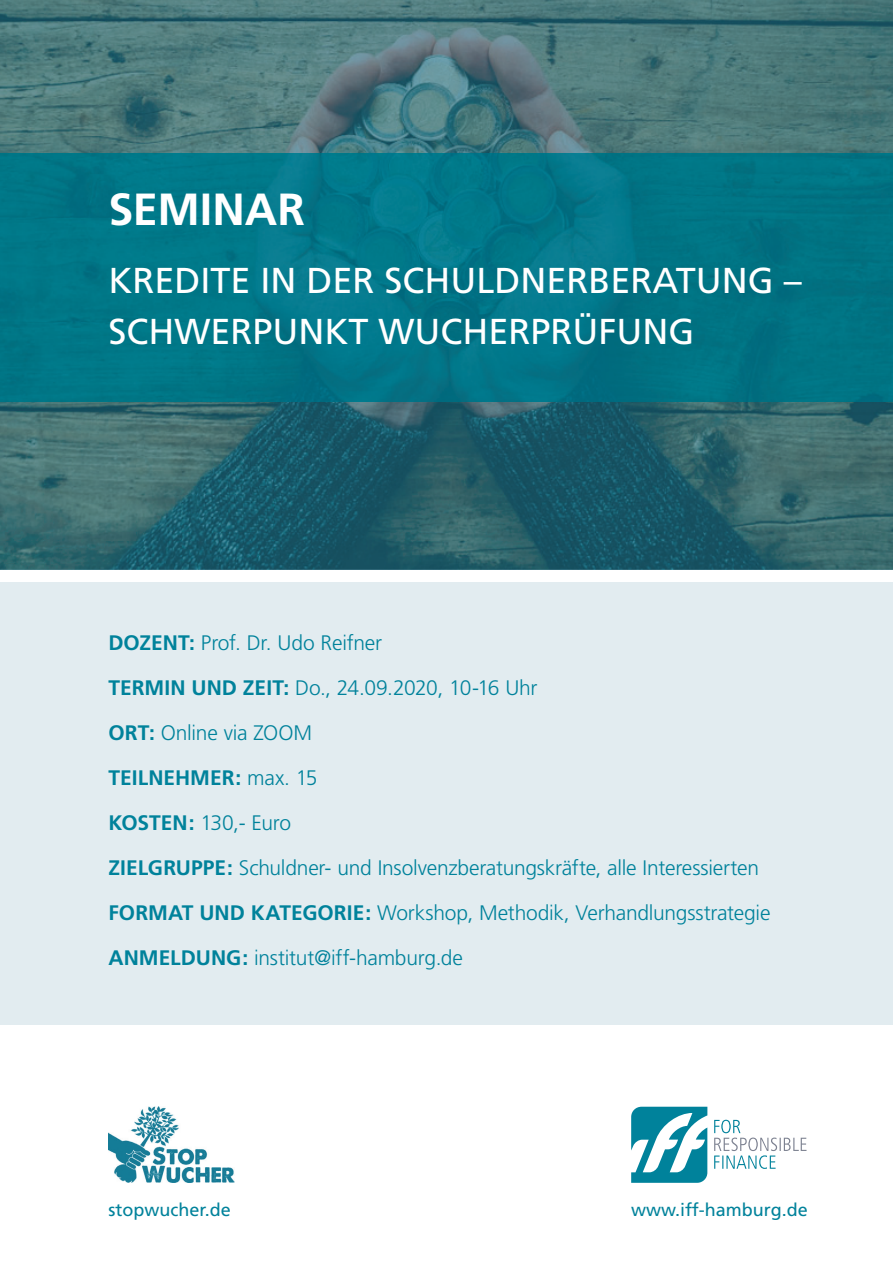
<style>
.page{position:relative;width:893px;height:1263px;background:#fff}
.page>*{position:absolute;margin:0;border:0;box-sizing:border-box;transform-origin:0 0}
.t1{font:700 45px "Frutiger";color:#fff}
.t2{font:36px/51px "Frutiger";color:#fff}
.t3{font:300 21px/45px "Frutiger";letter-spacing:-.01em;color:#00829b}
.t4{font:18px "Frutiger";color:#00829b}
.s1{font-weight:700}
</style>
<div class="page">
<img style="left:0;top:0;width:893px;height:570px">
<div style="left:0;top:583px;width:893px;height:442px;background:#e2ecf0"></div>
<svg style="left:631px;top:1107px;width:76px;height:76px"></svg>
<svg style="left:714px;top:1120px;width:92px;height:49px"></svg>
<img style="left:0;top:153px;width:893px;height:249px">
<img style="left:108px;top:1107px;width:127px;height:76px">
<h1 class="t1" style="left:108px;top:183px;width:198px">SEMINAR</h1>
<h2 class="t2" style="left:108px;top:255px;width:695px">KREDITE IN DER SCHULDNERBERATUNG –<br>SCHWERPUNKT WUCHERPRÜFUNG</h2>
<p class="t3" style="left:108px;top:620px;width:664px"><span class="s1">DOZENT:</span> Prof. Dr. Udo Reifner<br><span class="s1">TERMIN UND ZEIT:</span> Do., 24.09.2020, 10-16 Uhr<br><span class="s1">ORT:</span> Online via ZOOM<br><span class="s1">TEILNEHMER:</span> max. 15<br><span class="s1">KOSTEN:</span> 130,- Euro<br><span class="s1">ZIELGRUPPE:</span> Schuldner- und Insolvenzberatungskräfte, alle Interessierten <span class="s1">FORMAT UND KATEGORIE:</span> Workshop, Methodik, Verhandlungsstrategie <span class="s1">ANMELDUNG:</span> institut@iff-hamburg.de</p>
<p class="t4" style="left:108px;top:1199px;width:124px">STOPWUCHER.DE</p>
<p class="t4" style="left:631px;top:1199px;width:178px">WWW.IFF-HAMBURG.DE</p>
</div>
